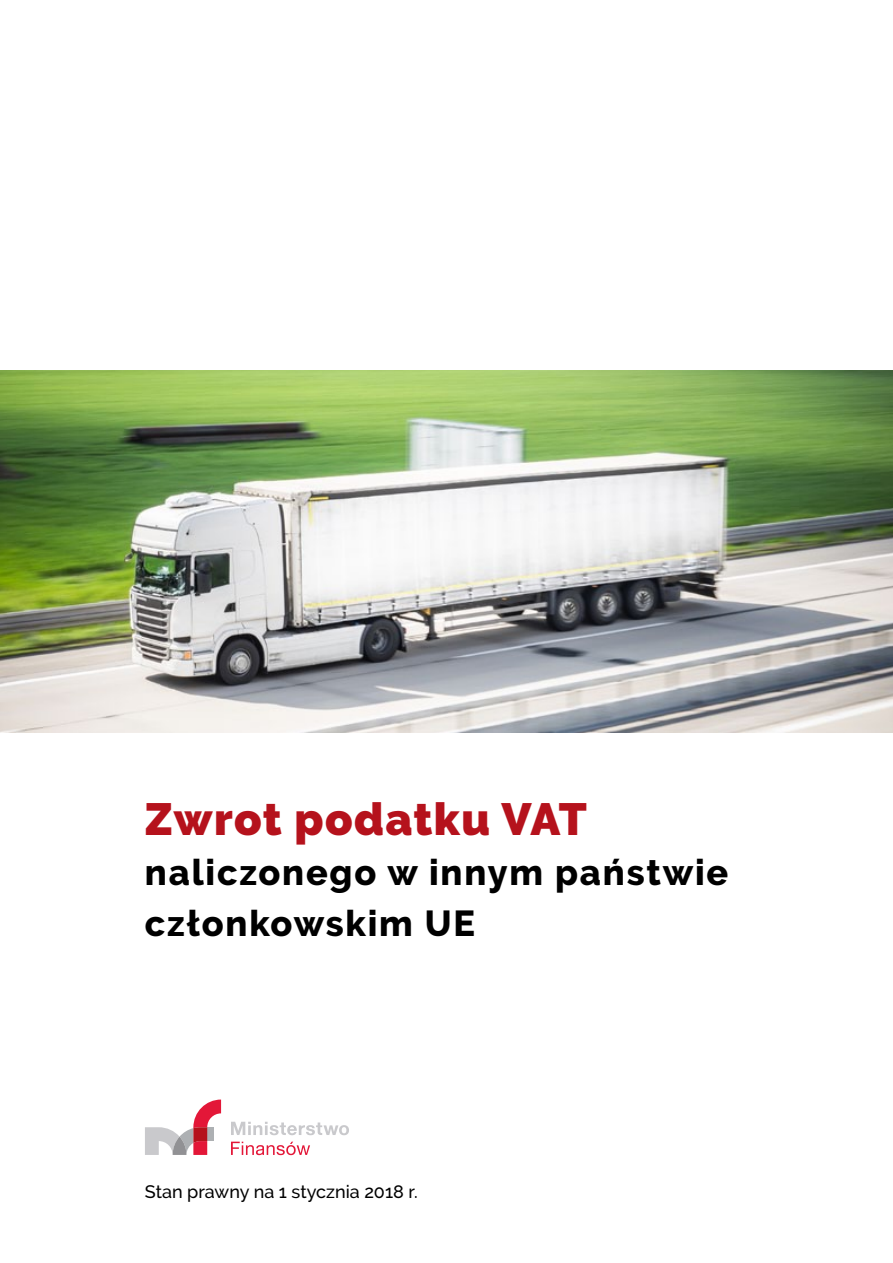
<style>
.page{position:relative;width:893px;height:1263px;background:#fff}
.page>*{position:absolute;margin:0;border:0;box-sizing:border-box;transform-origin:0 0}
.Tekst_podstawowy{font:900 45px "Raleway";letter-spacing:.03em;color:#b5121c}
.Tekst_podstawowy-2{font:800 36px "Raleway";letter-spacing:.05em;color:#000}
.t1{font:500 18px "Raleway";color:#000}
</style>
<div class="page">
<svg style="left:145px;top:1099px;width:76px;height:56px"></svg>
<svg style="left:231px;top:1142px;width:79px;height:13px"></svg>
<svg style="left:231px;top:1122px;width:118px;height:13px"></svg>
<img style="left:0;top:370px;width:893px;height:362px">
<p class="Tekst_podstawowy" style="left:145px;top:793px;width:443px">Zwrot podatku VAT</p>
<p class="Tekst_podstawowy-2" style="left:145px;top:852px;width:585px">naliczonego w innym państwie</p>
<p class="Tekst_podstawowy-2" style="left:145px;top:903px;width:332px">członkowskim UE</p>
<p class="t1" style="left:145px;top:1181px;width:274px">Stan prawny na 1 stycznia 2018 r.</p>
</div>
